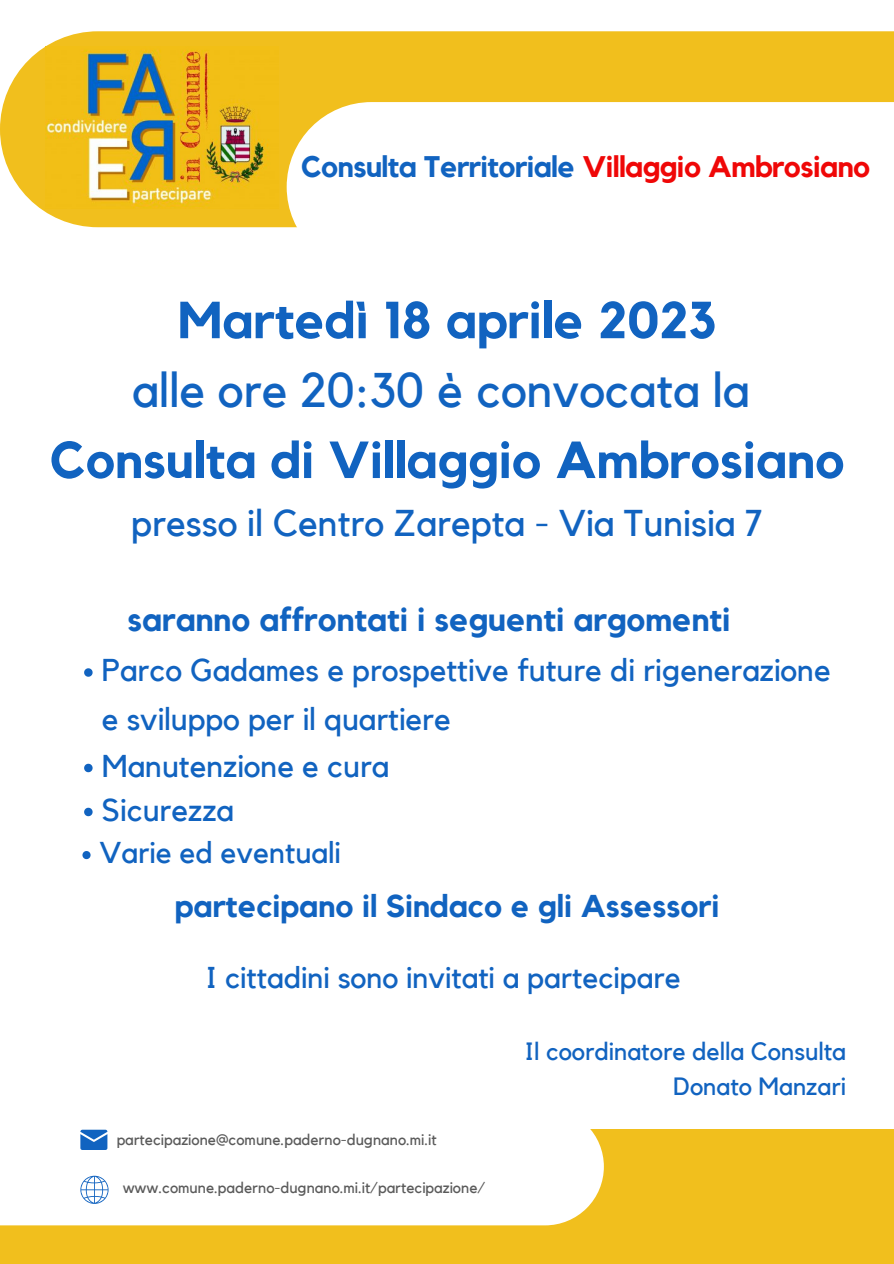
<style>
.page{position:relative;width:894px;height:1264px;background:#fff}
.page>*{position:absolute;margin:0;border:0;box-sizing:border-box;transform-origin:0 0}
.t1{font:700 51.45px "Kollektif";color:#1163c0}
.t2{font:48.45px "Kollektif";color:#1163c0}
.t3{font:37.2px "Kollektif";color:#1163c0}
.t4{font:700 32.85px "Kollektif";color:#1163c0}
.t5{font:31.5px/46.5px "Kollektif";color:#1163c0}
.t6{font:700 31.5px "Kollektif";color:#1163c0}
.t7{font:30px "Kollektif";color:#1163c0}
.t8{font:700 29.7px "Kollektif";letter-spacing:-.015em;color:#1163c0}
.t9{font:24.9px/34.8px "Kollektif";color:#1163c0;text-align:right}
.t10{font:15.45px "Kollektif";color:#000}
.s1{color:#ef0707}
</style>
<div class="page">
<div style="left:0;top:1129px;width:892px;height:134px;background:#f1bf1d"></div>
<div style="left:0;top:1107px;width:603px;height:118px;background:#fff"></div>
<svg style="left:80px;top:1175px;width:28px;height:28px"></svg>
<svg style="left:80px;top:1129px;width:27px;height:20px"></svg>
<svg style="left:0;top:31px;width:893px;height:196px;background:#f2c32e"></svg>
<img style="left:45px;top:46px;width:233px;height:162px">
<div style="left:286px;top:102px;width:607px;height:168px;background:#fff"></div>
<svg style="left:84px;top:668px;width:9px;height:8px"></svg>
<svg style="left:84px;top:763px;width:9px;height:9px"></svg>
<svg style="left:84px;top:807px;width:9px;height:9px"></svg>
<svg style="left:82px;top:851px;width:9px;height:8px"></svg>
<p class="t8" style="left:301px;top:153px;width:570px">Consulta Territoriale <span class="s1">Villaggio Ambrosiano</span></p>
<h1 class="t1" style="left:178px;top:296px;width:540px">Martedì 18 aprile 2023</h1>
<h2 class="t2" style="left:132px;top:368px;width:618px">alle ore 20:30 è convocata la</h2>
<h1 class="t1" style="left:50px;top:436px;width:796px">Consulta di Villaggio Ambrosiano</h1>
<p class="t3" style="left:131px;top:505px;width:633px">presso il Centro Zarepta - Via Tunisia 7</p>
<p class="t4" style="left:128px;top:604px;width:604px">saranno affrontati i seguenti argomenti</p>
<p class="t5" style="left:102px;top:648px;width:730px">Parco Gadames e prospettive future di rigenerazione e sviluppo per il quartiere<br>Manutenzione e cura<br>Sicurezza</p>
<p class="t7" style="left:99px;top:838px;width:243px">Varie ed eventuali</p>
<p class="t6" style="left:175px;top:891px;width:546px">partecipano il Sindaco e gli Assessori</p>
<p class="t7" style="left:205px;top:963px;width:477px">I cittadini sono invitati a partecipare</p>
<p class="t10" style="left:116px;top:1132px;width:321px">partecipazione@comune.paderno-dugnano.mi.it</p>
<p class="t10" style="left:123px;top:1180px;width:364px">www.comune.paderno-dugnano.mi.it/partecipazione/</p>
<p class="t9" style="left:524px;top:1034px;width:323px">Il coordinatore della Consulta<br>Donato Manzari</p>
</div>
